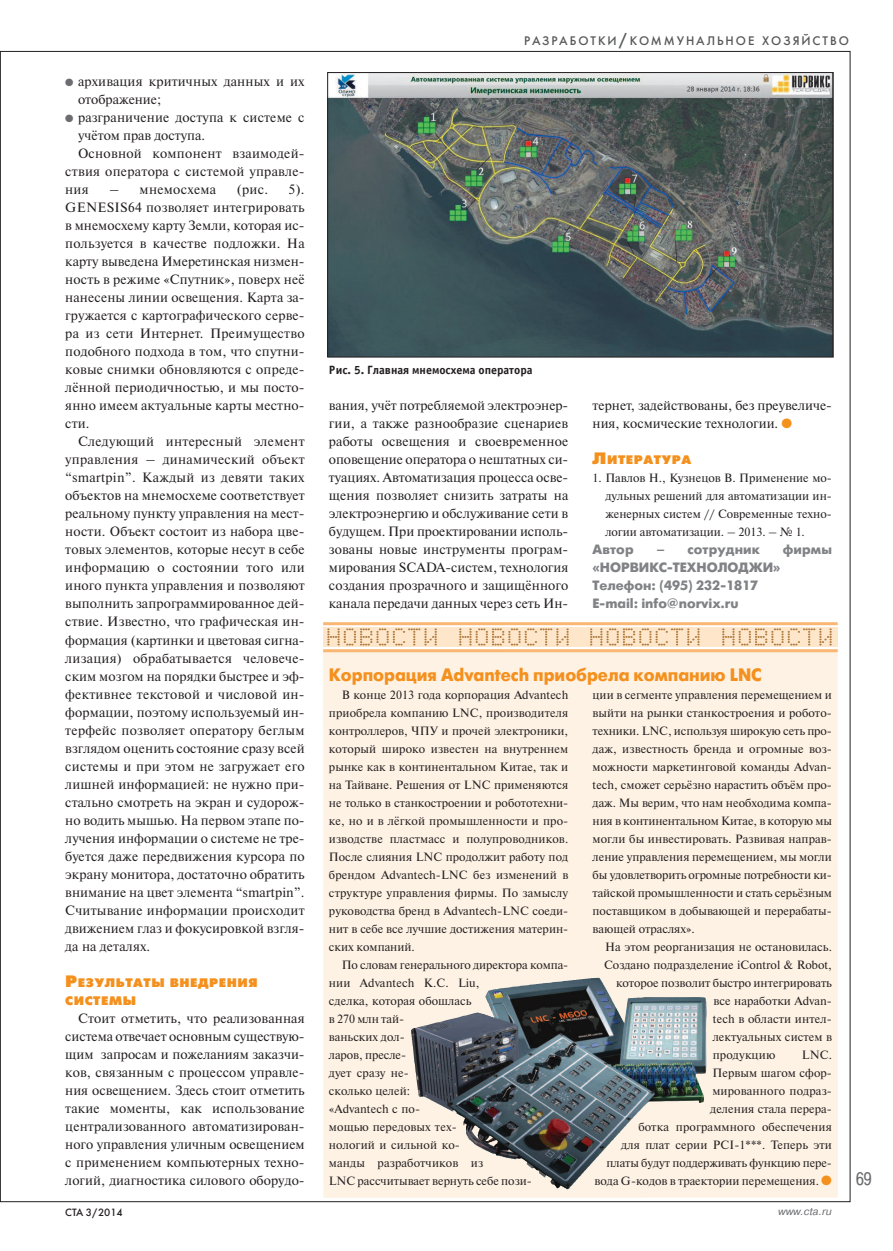
<style>
.page{position:relative;width:893px;height:1251px;background:#fff}
.page>*{position:absolute;margin:0;border:0;box-sizing:border-box;transform-origin:0 0}
.t1{font:700 18px "Futura Futuris C";color:#f4901d;scale:.95 1}
.t2{font:18px "Pragmatica Cond C";color:#6c6d70}
.t3{font:13.5px/18px "Newton C";letter-spacing:.01em;color:#231f20;text-align:justify}
.t4{font:700 13.5px/18px "Futura Futuris C";color:#808285}
.t5{font:12.3px/18px "Futura Futuris Black C";letter-spacing:.045em;color:#f4901d}
.t6{font:12.3px "Futura Futuris C";letter-spacing:.155em;color:#57585a}
.t7{font:12px/18px "Newton C";color:#231f20;text-align:justify}
.t8{font:700 12px "Officina Sans C";color:#231f20}
.t9{font:italic 10.5px "Pragmatica C";color:#6c6d70}
.t10{font:10.5px "Futura Futuris C";color:#231f20}
.s1{font-size:16.5px}
.s2{color:#6c6d70}
.s3{color:#f4901d}
</style>
<div class="page">
<img style="left:329px;top:74px;width:502px;height:281px">
<div style="left:327px;top:72px;width:506px;height:285px;border:1px solid #231f20"></div>
<div style="left:323px;top:649px;width:515px;height:548px;background:#fef2e4"></div>
<div style="left:323px;top:627px;width:515px;height:20px;background:#fee6ca"></div>
<hr style="left:323px;top:649px;width:515px;height:3px;background:#f9b773">
<hr style="left:323px;top:622px;width:515px;height:3px;background:#f9b773">
<svg style="left:327px;top:628px;width:110px;height:17px;background:#efd2b0"></svg>
<svg style="left:459px;top:628px;width:110px;height:17px;background:#efd2b0"></svg>
<svg style="left:590px;top:628px;width:110px;height:17px;background:#efd2b0"></svg>
<svg style="left:722px;top:628px;width:110px;height:17px;background:#efd2b0"></svg>
<img style="left:411px;top:977px;width:296px;height:191px">
<p class="t6" style="left:524px;top:33px;width:326px">РАЗРАБОТКИ<span class="s1">/</span>КОММУНАЛЬНОЕ ХОЗЯЙСТВО</p>
<p class="t3" style="left:78px;top:72px;width:228px;text-indent:-13px"><span class="s2">●</span> архивация критичных данных и их отображение;</p>
<p class="t3" style="left:65px;top:108px;width:241px"><span class="s2">●</span> разграничение доступа к системе с</p>
<p class="t3" style="left:78px;top:126px;width:129px">учётом прав доступа.</p>
<p class="t3" style="left:78px;top:144px;width:228px">Основной компонент взаимодей-</p>
<p class="t3" style="left:65px;top:162px;width:241px">ствия оператора с системой управле-</p>
<p class="t3" style="left:65px;top:180px;width:25px">ния</p>
<p class="t3" style="left:109px;top:180px;width:108px">– мнемосхема</p>
<p class="t3" style="left:237px;top:180px;width:33px">(рис.</p>
<p class="t3" style="left:65px;top:180px;width:241px;text-indent:223px">5).<br>GENESIS64 позволяет интегрировать в мнемосхему карту Земли, которая ис&shy;пользуется в качестве подложки. На карту выведена Имеретинская низмен&shy;ность в режиме «Спутник», поверх неё нанесены линии освещения. Карта за&shy;гружается с картографического серве&shy;ра из сети Интернет. Преимущество подобного подхода в том, что спутни&shy;ковые снимки обновляются с опреде&shy;лённой периодичностью, и мы посто&shy;янно имеем актуальные карты местно&shy;сти.</p>
<p class="t3" style="left:65px;top:432px;width:241px;text-indent:13px">Следующий интересный элемент управления – динамический объект “smartpin”. Каждый из девяти таких объектов на мнемосхеме соответствует реальному пункту управления на мест&shy;ности. Объект состоит из набора цве&shy;товых элементов, которые несут в себе информацию о состоянии того или иного пункта управления и позволяют выполнить запрограммированное дей&shy;ствие. Известно, что графическая ин&shy;формация (картинки и цветовая сигна&shy;лизация) обрабатывается человече&shy;ским мозгом на порядки быстрее и эф&shy;фективнее текстовой и числовой ин&shy;формации, поэтому используемый ин&shy;терфейс позволяет оператору беглым взглядом оценить состояние сразу всей системы и при этом не загружает его лишней информацией: не нужно при&shy;стально смотреть на экран и судорож&shy;но водить мышью. На первом этапе по&shy;лучения информации о системе не тре&shy;буется даже передвижения курсора по экрану монитора, достаточно обратить внимание на цвет элемента “smartpin”.<br>Считывание информации происходит движением глаз и фокусировкой взгля&shy;да на деталях.</p>
<p class="t5" style="left:65px;top:973px;width:194px"><span class="s1">Р</span>ЕЗУЛЬТАТЫ ВНЕДРЕНИЯ<br>СИСТЕМЫ</p>
<p class="t3" style="left:65px;top:1008px;width:241px;text-indent:13px">Стоит отметить, что реализованная система отвечает основным существую&shy;щим запросам и пожеланиям заказчи&shy;ков, связанным с процессом управле&shy;ния освещением. Здесь стоит отметить такие моменты, как использование централизованного автоматизирован&shy;ного управления уличным освещением с применением компьютерных техно&shy;логий, диагностика силового оборудо-</p>
<p class="t8" style="left:329px;top:363px;width:205px">Рис. 5. Главная мнемосхема оператора</p>
<p class="t3" style="left:329px;top:396px;width:241px">вания, учёт потребляемой электроэнер&shy;гии, а также разнообразие сценариев работы освещения и своевременное оповещение оператора о нештатных си&shy;туациях. Автоматизация процесса осве&shy;щения позволяет снизить затраты на электроэнергию и обслуживание сети в будущем. При проектировании исполь&shy;зованы новые инструменты програм&shy;мирования SCADA-систем, технология создания прозрачного и защищённого канала передачи данных через сеть Ин-</p>
<p class="t3" style="left:593px;top:396px;width:241px">тернет, задействованы, без преувеличе&shy;ния, космические технологии. <span class="s3">●</span></p>
<p class="t5" style="left:593px;top:451px;width:100px"><span class="s1">Л</span>ИТЕРАТУРА</p>
<p class="t7" style="left:605px;top:469px;width:228px;text-indent:-13px">1. Павлов Н., Кузнецов В. Применение мо&shy;дульных решений для автоматизации ин&shy;женерных систем // Современные техно&shy;логии автоматизации. – 2013. – № 1.</p>
<p class="t4" style="left:593px;top:540px;width:43px">Автор</p>
<p class="t4" style="left:656px;top:540px;width:105px">– сотрудник</p>
<p class="t4" style="left:783px;top:540px;width:51px">фирмы</p>
<p class="t4" style="left:593px;top:558px;width:190px">«НОРВИКС-ТЕХНОЛОДЖИ»<br>Телефон: (495) 232-1817<br>E-mail: info@norvix.ru</p>
<h1 class="t1" style="left:329px;top:663px;width:457px">Корпорация Advantech приобрела компанию LNC</h1>
<p class="t7" style="left:329px;top:685px;width:241px;text-indent:13px">В конце 2013 года корпорация Advantech приобрела компанию LNC, производителя контроллеров, ЧПУ и прочей электроники, который широко известен на внутреннем рынке как в континентальном Китае, так и на Тайване. Решения от LNC применяются не только в станкостроении и робототехни&shy;ке, но и в лёгкой промышленности и про&shy;изводстве пластмасс и полупроводников.<br>После слияния LNC продолжит работу под брендом Advantech-LNC без изменений в структуре управления фирмы. По замыслу руководства бренд в Advantech-LNC соеди&shy;нит в себе все лучшие достижения материн&shy;ских компаний.</p>
<p class="t7" style="left:329px;top:955px;width:241px;text-align:left;text-indent:13px">По словам генерального директора компа&shy;нии Advantech K.C. Liu,<br>сделка, которая обошлась<br>в 270 млн тай-<br>ваньских дол-<br>ларов, пресле-<br>дует сразу не-<br>сколько целей:<br>«Advantech с по-<br>мощью передовых тех-<br>нологий и сильной ко-<br>манды разработчиков из<br>LNC рассчитывает вернуть себе пози-</p>
<p class="t7" style="left:593px;top:685px;width:241px">ции в сегменте управления перемещением и выйти на рынки станкостроения и робото&shy;техники. LNC, используя широкую сеть про&shy;даж, известность бренда и огромные воз&shy;можности маркетинговой команды Advan&shy;tech, сможет серьёзно нарастить объём про&shy;даж. Мы верим, что нам необходима компа&shy;ния в континентальном Китае, в которую мы могли бы инвестировать. Развивая направ&shy;ление управления перемещением, мы могли бы удовлетворить огромные потребности ки&shy;тайской промышленности и стать серьёзным поставщиком в добывающей и перерабаты&shy;вающей отраслях».</p>
<p class="t7" style="left:605px;top:937px;width:228px">На этом реорганизация не остановилась.</p>
<p class="t7" style="left:604px;top:955px;width:229px">Создано подразделение iControl &amp; Robot,</p>
<p class="t7" style="left:616px;top:973px;width:217px">которое позволит быстро интегрировать</p>
<p class="t7" style="left:713px;top:991px;width:120px">все наработки Advan-</p>
<p class="t7" style="left:713px;top:1009px;width:121px">tech в области интел-</p>
<p class="t7" style="left:713px;top:1027px;width:121px">лектуальных систем в</p>
<p class="t7" style="left:713px;top:1045px;width:64px">продукцию</p>
<p class="t7" style="left:595px;top:1045px;width:239px;text-align:right">LNC.<br>Первым шагом сфор-<br>мированного подраз-<br>деления стала перера-<br>ботка программного обеспечения<br>для плат серии PCI-1***. Теперь эти платы будут поддерживать функцию пере&shy;вода G-кодов в траектории перемещения. <span class="s3">●</span></p>
<p class="t10" style="left:65px;top:1206px;width:59px">СТА 3/2014</p>
<p class="t9" style="left:778px;top:1204px;width:55px">www.cta.ru</p>
<h1 class="t2" style="left:856px;top:1167px;width:17px">69</h1>
</div>
